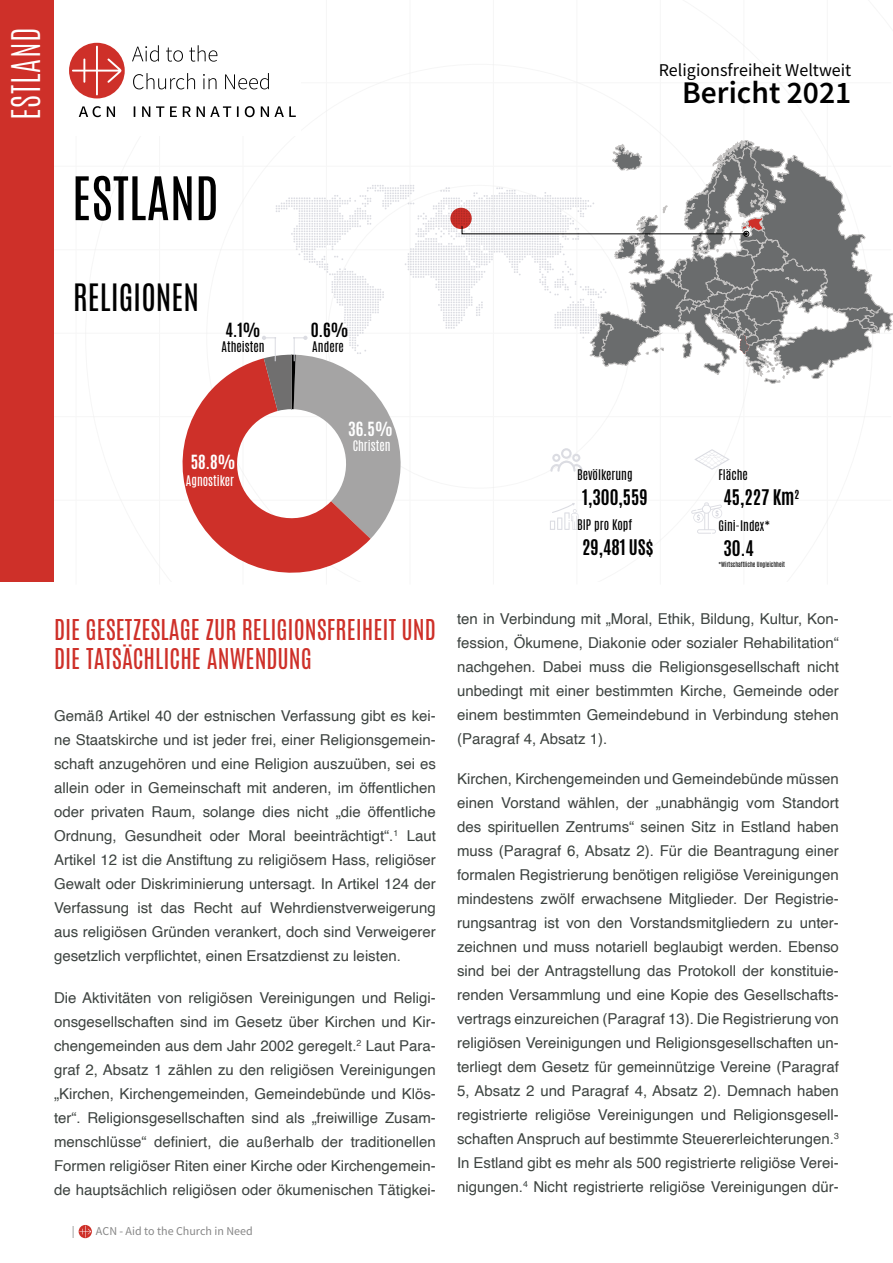
<style>
.page{position:relative;width:893px;height:1263px;background:#fff}
.page>*{position:absolute;margin:0;border:0;box-sizing:border-box;transform-origin:0 0}
.t1{font:51px "Antonio";color:#000}
.t2{font:300 33px "Antonio";letter-spacing:.025em;color:#fff}
.t3{font:600 31.5px "Source Sans Pro";color:#000}
.t4{font:31.5px "Antonio";color:#000}
.t5{font:24px/28.8px "Antonio";color:#ce3029}
.t6{font:700 18px "Antonio";color:#000}
.t7{font:18px "Source Sans Pro";color:#000}
.t8{font:700 16.35px "Antonio";color:#fff}
.t9{font:700 16.35px "Antonio";color:#000}
.t10{font:15px/24px "Helvetica";color:#3d4340;text-align:justify}
.t11{font:12.3px "Antonio";color:#000}
.t12{font:12.3px "Antonio";color:#fff}
.t13{font:12px "Source Sans Pro";color:#878787}
.t14{font:6px "Antonio";color:#000}
</style>
<div class="page">
<svg style="left:79px;top:1225px;width:12px;height:12px"></svg>
<hr style="left:76px;top:0;width:1px;height:584px;background:#ededed">
<hr style="left:159px;top:0;width:1px;height:584px;background:#ededed">
<hr style="left:243px;top:0;width:1px;height:584px;background:#ededed">
<hr style="left:326px;top:0;width:1px;height:584px;background:#ededed">
<hr style="left:410px;top:0;width:1px;height:584px;background:#ededed">
<hr style="left:493px;top:0;width:1px;height:584px;background:#ededed">
<hr style="left:577px;top:0;width:1px;height:584px;background:#ededed">
<hr style="left:660px;top:0;width:1px;height:584px;background:#ededed">
<hr style="left:744px;top:0;width:1px;height:584px;background:#ededed">
<hr style="left:827px;top:0;width:1px;height:584px;background:#ededed">
<hr style="left:12px;top:83px;width:879px;height:1px;background:#ededed">
<hr style="left:12px;top:166px;width:879px;height:1px;background:#ededed">
<hr style="left:12px;top:249px;width:879px;height:1px;background:#ededed">
<hr style="left:12px;top:333px;width:879px;height:1px;background:#ededed">
<hr style="left:12px;top:416px;width:879px;height:1px;background:#ededed">
<hr style="left:12px;top:500px;width:879px;height:1px;background:#ededed">
<div style="left:0;top:0;width:53px;height:581px;background:#ce3029"></div>
<div style="left:54px;top:0;width:247px;height:136px;background:#fff"></div>
<svg style="left:132px;top:45px;width:164px;height:72px"></svg>
<svg style="left:79px;top:106px;width:36px;height:11px"></svg>
<div style="left:69px;top:43px;width:56px;height:55px;background:#ce3029;border-radius:50%"></div>
<svg style="left:72px;top:46px;width:49px;height:49px"></svg>
<svg style="left:171px;top:358px;width:200px;height:226px;fill:#ce3029"></svg>
<svg style="left:262px;top:140px;width:631px;height:399px"></svg>
<h2 class="t2" style="left:2px;top:120px;width:94px;rotate:-90deg">ESTLAND</h2>
<h1 class="t1" style="left:72px;top:161px;width:148px">ESTLAND</h1>
<h3 class="t4" style="left:73px;top:274px;width:127px">RELIGIONEN</h3>
<p class="t9" style="left:226px;top:318px;width:36px">4.1%</p>
<p class="t11" style="left:221px;top:338px;width:45px">Atheisten</p>
<p class="t9" style="left:311px;top:318px;width:39px">0.6%</p>
<p class="t11" style="left:312px;top:338px;width:33px">Andere</p>
<p class="t7" style="left:659px;top:59px;width:194px">Religionsfreiheit Weltweit</p>
<h3 class="t3" style="left:682px;top:72px;width:171px">Bericht 2021</h3>
<p class="t8" style="left:191px;top:450px;width:46px">58.8%</p>
<p class="t12" style="left:186px;top:472px;width:50px">Agnostiker</p>
<p class="t8" style="left:348px;top:417px;width:46px">36.5%</p>
<p class="t12" style="left:353px;top:437px;width:39px">Christen</p>
<h3 class="t5" style="left:54px;top:615px;width:383px">DIE GESETZESLAGE ZUR RELIGIONSFREIHEIT UND<br>DIE TATSÄCHLICHE ANWENDUNG</h3>
<p class="t10" style="left:54px;top:705px;width:383px">Gemäß Artikel 40 der estnischen Verfassung gibt es kei&shy;ne Staatskirche und ist jeder frei, einer Religionsgemein&shy;schaft anzugehören und eine Religion auszuüben, sei es allein oder in Gemeinschaft mit anderen, im öffentlichen oder privaten Raum, solange dies nicht „die öffentliche Ordnung, Gesundheit oder Moral beeinträchtigt“.<sup>1</sup> Laut Artikel 12 ist die Anstiftung zu religiösem Hass, religiöser Gewalt oder Diskriminierung untersagt. In Artikel 124 der Verfassung ist das Recht auf Wehrdienstverweigerung aus religiösen Gründen verankert, doch sind Verweigerer gesetzlich verpflichtet, einen Ersatzdienst zu leisten.</p>
<p class="t10" style="left:54px;top:987px;width:383px">Die Aktivitäten von religiösen Vereinigungen und Religi&shy;onsgesellschaften sind im Gesetz über Kirchen und Kir&shy;chengemeinden aus dem Jahr 2002 geregelt.<sup>2</sup> Laut Para&shy;graf 2, Absatz 1 zählen zu den religiösen Vereinigungen „Kirchen, Kirchengemeinden, Gemeindebünde und Klös&shy;ter“. Religionsgesellschaften sind als „freiwillige Zusam&shy;menschlüsse“ definiert, die außerhalb der traditionellen Formen religiöser Riten einer Kirche oder Kirchengemein&shy;de hauptsächlich religiösen oder ökumenischen Tätigkei-</p>
<p class="t13" style="left:72px;top:1223px;width:4px">|</p>
<p class="t13" style="left:96px;top:1223px;width:158px">ACN - Aid to the Church in Need</p>
<p class="t11" style="left:577px;top:465px;width:57px">Bevölkerung</p>
<p class="t11" style="left:718px;top:465px;width:31px">Fläche</p>
<p class="t6" style="left:582px;top:484px;width:67px">1,300,559</p>
<p class="t6" style="left:723px;top:484px;width:77px">45,227 Km<sup>2</sup></p>
<p class="t11" style="left:577px;top:516px;width:57px">BIP pro Kopf</p>
<p class="t6" style="left:582px;top:534px;width:73px">29,481 US$</p>
<p class="t11" style="left:718px;top:516px;width:53px">Gini-Index*</p>
<p class="t14" style="left:718px;top:560px;width:68px">*Wirtschaftliche Ungleichheit</p>
<p class="t6" style="left:723px;top:535px;width:32px">30.4</p>
<p class="t10" style="left:457px;top:607px;width:383px">ten in Verbindung mit „Moral, Ethik, Bildung, Kultur, Kon&shy;fession, Ökumene, Diakonie oder sozialer Rehabilitation“ nachgehen. Dabei muss die Religionsgesellschaft nicht unbedingt mit einer bestimmten Kirche, Gemeinde oder einem bestimmten Gemeindebund in Verbindung stehen (Paragraf 4, Absatz 1).</p>
<p class="t10" style="left:457px;top:767px;width:383px">Kirchen, Kirchengemeinden und Gemeindebünde müssen einen Vorstand wählen, der „unabhängig vom Standort des spirituellen Zentrums“ seinen Sitz in Estland haben muss (Paragraf 6, Absatz 2). Für die Beantragung einer formalen Registrierung benötigen religiöse Vereinigungen mindestens zwölf erwachsene Mitglieder. Der Registrie&shy;rungsantrag ist von den Vorstandsmitgliedern zu unter&shy;zeichnen und muss notariell beglaubigt werden. Ebenso sind bei der Antragstellung das Protokoll der konstituie&shy;renden Versammlung und eine Kopie des Gesellschafts&shy;vertrags einzureichen (Paragraf 13). Die Registrierung von religiösen Vereinigungen und Religionsgesellschaften un&shy;terliegt dem Gesetz für gemeinnützige Vereine (Paragraf 5, Absatz 2 und Paragraf 4, Absatz 2). Demnach haben registrierte religiöse Vereinigungen und Religionsgesell&shy;schaften Anspruch auf bestimmte Steuererleichterungen.<sup>3<br></sup>In Estland gibt es mehr als 500 registrierte religiöse Verei&shy;nigungen.<sup>4</sup> Nicht registrierte religiöse Vereinigungen dür-</p>
</div>
